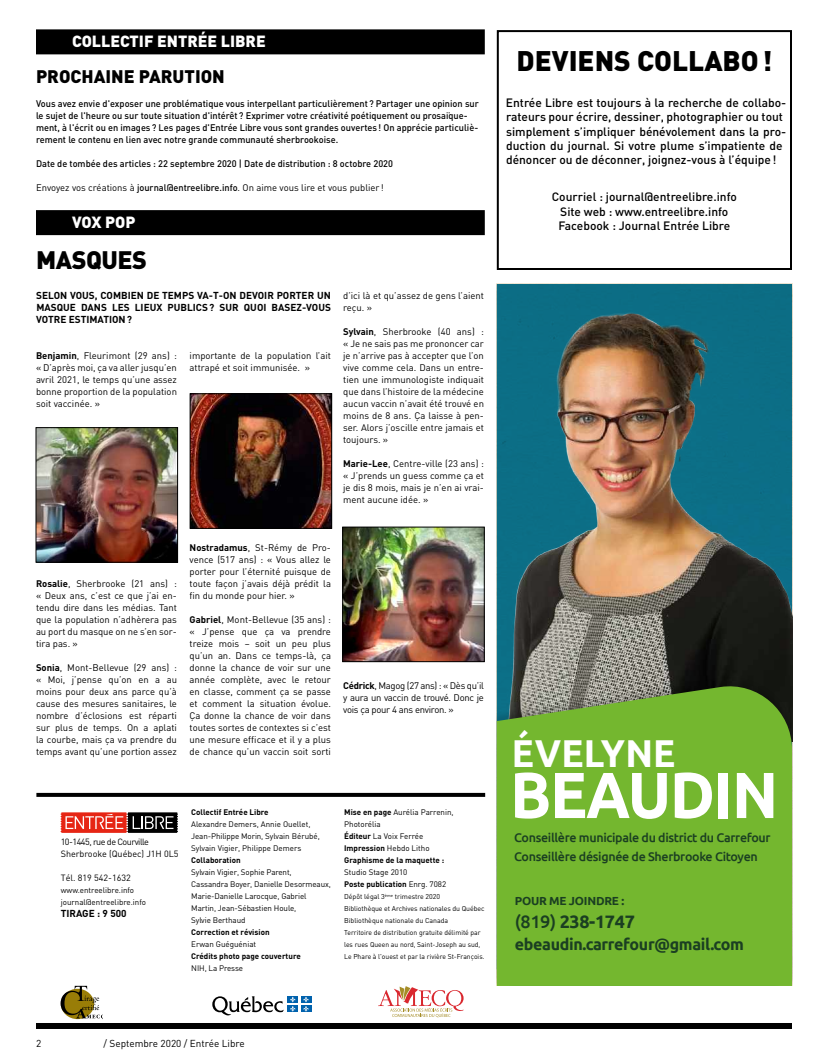
<style>
.page{position:relative;width:828px;height:1062px;background:#fff}
.page>*{position:absolute;margin:0;border:0;box-sizing:border-box;transform-origin:0 0}
.t1{font:700 65px "Ubuntu";letter-spacing:-.02em;color:#fff;scale:.94 1}
.t2{font:700 38.9px "Ubuntu";letter-spacing:.005em;color:#fff;scale:.94 1}
.t3{font:900 28px "DIN";color:#000}
.t4{font:900 25px "DIN";letter-spacing:-.02em;color:#000}
.t5{font:900 18px "DIN";color:#000}
.t6{font:700 18px "Ubuntu";letter-spacing:-.02em;color:#1b3f22}
.t7{font:700 16px "Ubuntu";letter-spacing:-.02em;color:#1b3f22}
.t8{font:900 16px "DIN";color:#fff}
.t9{font:500 12.5px/18.7px "Ubuntu";letter-spacing:-.025em;color:#1b3f22}
.t10{font:500 12px/14.4px "DIN";color:#000}
.t11{font:700 11.7px "Ubuntu";letter-spacing:-.02em;color:#1b3f22}
.t12{font:700 10px/12px "DIN";color:#000;text-align:justify}
.t13{font:10px "DIN";color:#000}
.t14{font:9.5px/12px "DIN";color:#000;text-align:justify}
.t15{font:500 9.5px/12px "DIN";color:#000}
.t16{font:9px/12px "DIN";letter-spacing:-.02em;color:#000}
.t17{font:9px "DIN";color:#000}
.t18{font:8px/12px "DIN";letter-spacing:-.01em;color:#000}
.t19{font:700 8px/12px "DIN";color:#000}
.t20{font:7px/12px "DIN";color:#000}
.s1{font-weight:500}
.s2{font-weight:700}
.s3{font-weight:400}
</style>
<div class="page">
<div style="left:497px;top:30px;width:295px;height:240px;border:2px solid #000"></div>
<div style="left:36px;top:1023px;width:756px;height:6px;background:#000"></div>
<svg style="left:61px;top:812px;width:117px;height:21px;background:#9d463f"></svg>
<svg style="left:378px;top:986px;width:86px;height:31px"></svg>
<svg style="left:61px;top:986px;width:42px;height:33px"></svg>
<svg style="left:36px;top:793px;width:449px;height:4px;background:#060606"></svg>
<div style="left:36px;top:29px;width:449px;height:25px;background:#000"></div>
<svg style="left:212px;top:996px;width:72px;height:20px"></svg>
<div style="left:288px;top:996px;width:10px;height:7px;background:#0062ad"></div>
<div style="left:301px;top:996px;width:10px;height:7px;background:#0062ad"></div>
<div style="left:288px;top:1006px;width:10px;height:6px;background:#0062ad"></div>
<svg style="left:290px;top:997px;width:6px;height:15px"></svg>
<div style="left:301px;top:1006px;width:10px;height:6px;background:#0062ad"></div>
<svg style="left:303px;top:997px;width:6px;height:15px"></svg>
<div style="left:36px;top:210px;width:449px;height:25px;background:#000"></div>
<img style="left:344px;top:529px;width:139px;height:131px">
<div style="left:342px;top:527px;width:143px;height:135px;border:1px solid #000"></div>
<img style="left:38px;top:429px;width:138px;height:132px">
<div style="left:36px;top:427px;width:142px;height:136px;border:1px solid #000"></div>
<img style="left:192px;top:395px;width:138px;height:132px">
<div style="left:190px;top:393px;width:142px;height:136px;border:1px solid #000"></div>
<img style="left:497px;top:284px;width:295px;height:392px">
<svg style="left:497px;top:681px;width:295px;height:305px;background:#72b132"></svg>
<h3 class="t8" style="left:72px;top:31px;width:195px">COLLECTIF ENTRÉE LIBRE</h3>
<h3 class="t5" style="left:36px;top:65px;width:190px">PROCHAINE PARUTION</h3>
<p class="t15" style="left:36px;top:98px;width:444px">Vous avez envie d'exposer une problématique vous interpellant particulièrement? Partager une opinion sur le sujet de l'heure ou sur toute situation d'intérêt? Exprimer votre créativité poétiquement ou prosaïque&shy;ment, à l'écrit ou en images? Les pages d'Entrée Libre vous sont grandes ouvertes ! On apprécie particuliè&shy;rement le contenu en lien avec notre grande communauté sherbrookoise.</p>
<p class="t15" style="left:36px;top:158px;width:359px">Date de tombée des articles : 22 septembre 2020 | Date de distribution : 8 octobre 2020</p>
<p class="t14" style="left:36px;top:182px;width:349px">Envoyez vos créations à <span class="s1">journal@entreelibre.info</span>. On aime vous lire et vous publier !</p>
<h3 class="t8" style="left:72px;top:212px;width:65px">VOX POP</h3>
<h3 class="t4" style="left:36px;top:244px;width:112px">MASQUES</h3>
<p class="t12" style="left:36px;top:289px;width:296px">SELON VOUS, COMBIEN DE TEMPS VA-T-ON DEVOIR PORTER UN MASQUE DANS LES LIEUX PUBLICS? SUR QUOI BASEZ-VOUS VOTRE ESTIMATION?</p>
<p class="t14" style="left:36px;top:350px;width:143px"><span class="s2">Benjamin</span>, Fleurimont (29 ans) : « D’après moi, ça va aller jusqu’en avril 2021, le temps qu’une assez bonne proportion de la population soit vaccinée. »</p>
<p class="t14" style="left:190px;top:350px;width:143px">importante de la population l’ait attrapé et soit immunisée. »</p>
<p class="t14" style="left:343px;top:290px;width:142px">d’ici là et qu’assez de gens l’aient reçu. »</p>
<p class="t14" style="left:343px;top:326px;width:142px"><span class="s2">Sylvain</span>, Sherbrooke (40 ans) : « Je ne sais pas me prononcer car je n’arrive pas à accepter que l’on vive comme cela. Dans un entre&shy;tien une immunologiste indiquait que dans l’histoire de la médecine aucun vaccin n’avait été trouvé en moins de 8 ans. Ça laisse à pen&shy;ser. Alors j’oscille entre jamais et toujours. »</p>
<p class="t14" style="left:343px;top:458px;width:142px"><span class="s2">Marie-Lee</span>, Centre-ville (23 ans) : « J’prends un guess comme ça et je dis 8 mois, mais je n’en ai vrai&shy;ment aucune idée. »</p>
<p class="t14" style="left:36px;top:578px;width:143px"><span class="s2">Rosalie</span>, Sherbrooke (21 ans) : « Deux ans, c’est ce que j’ai en&shy;tendu dire dans les médias. Tant que la population n’adhèrera pas au port du masque on ne s’en sor&shy;tira pas. »</p>
<p class="t14" style="left:36px;top:662px;width:143px"><span class="s2">Sonia</span>, Mont-Bellevue (29 ans) : « Moi, j’pense qu’on en a au moins pour deux ans parce qu’à cause des mesures sanitaires, le nombre d’éclosions est réparti sur plus de temps. On a aplati la courbe, mais ça va prendre du temps avant qu’une portion assez</p>
<p class="t14" style="left:190px;top:542px;width:143px"><span class="s2">Nostradamus</span>, St-Rémy de Pro&shy;vence (517 ans) : « Vous allez le porter pour l’éternité puisque de toute façon j’avais déjà prédit la fin du monde pour hier. »</p>
<p class="t14" style="left:190px;top:614px;width:143px"><span class="s2">Gabriel</span>, Mont-Bellevue (35 ans) : « J’pense que ça va prendre treize mois – soit un peu plus qu’un an. Dans ce temps-là, ça donne la chance de voir sur une année complète, avec le retour en classe, comment ça se passe et comment la situation évolue.<br>Ça donne la chance de voir dans toutes sortes de contextes si c’est une mesure efficace et il y a plus de chance qu’un vaccin soit sorti</p>
<p class="t14" style="left:343px;top:680px;width:142px"><span class="s2">Cédrick</span>, Magog (27 ans) : « Dès qu’il y aura un vaccin de trouvé. Donc je vois ça pour 4 ans environ. »</p>
<p class="t16" style="left:61px;top:836px;width:119px">10-1445, rue de Courville<br>Sherbrooke (Québec) J1H 0L5</p>
<p class="t17" style="left:61px;top:873px;width:72px">Tél. 819 542-1632</p>
<p class="t18" style="left:61px;top:884px;width:87px">www.entreelibre.info journal@entreelibre.info</p>
<p class="t12" style="left:61px;top:907px;width:67px">TIRAGE : 9 500</p>
<p class="t19" style="left:191px;top:806px;width:79px">Collectif Entrée Libre</p>
<p class="t18" style="left:191px;top:818px;width:130px">Alexandre Demers, Annie Ouellet,<br>Jean-Philippe Morin, Sylvain Bérubé,<br>Sylvain Vigier, Philippe Demers</p>
<p class="t19" style="left:191px;top:854px;width:51px">Collaboration</p>
<p class="t18" style="left:191px;top:866px;width:141px">Sylvain Vigier, Sophie Parent,<br>Cassandra Boyer, Danielle Desormeaux,<br>Marie-Danielle Larocque, Gabriel<br>Martin, Jean-Sébastien Houle,<br>Sylvie Berthaud</p>
<p class="t19" style="left:191px;top:926px;width:80px">Correction et révision</p>
<p class="t18" style="left:191px;top:938px;width:67px">Erwan Guéguéniat</p>
<p class="t19" style="left:191px;top:950px;width:111px">Crédits photo page couverture</p>
<p class="t18" style="left:191px;top:962px;width:53px">NIH, La Presse</p>
<p class="t19" style="left:344px;top:806px;width:111px">Mise en page <span class="s3">Aurélia Parrenin,<br>Photorélia<br></span>Éditeur <span class="s3">La Voix Ferrée<br></span>Impression <span class="s3">Hebdo Litho<br></span>Graphisme de la maquette :</p>
<p class="t18" style="left:344px;top:866px;width:104px">Studio Stage 2010<br><span class="s2">Poste publication</span> Enrg. 7082</p>
<p class="t20" style="left:344px;top:891px;width:142px">Dépôt légal 3<sup>ème</sup> trimestre 2020<br>Bibliothèque et Archives nationales du Québec Bibliothèque nationale du Canada<br>Territoire de distribution gratuite délimité par les rues Queen au nord, Saint-Joseph au sud, Le Phare à l'ouest et par la rivière St-François.</p>
<h3 class="t3" style="left:517px;top:42px;width:257px">DEVIENS COLLABO!</h3>
<p class="t10" style="left:506px;top:95px;width:282px">Entrée Libre est toujours à la recherche de collabo&shy;rateurs pour écrire, dessiner, photographier ou tout simplement s’impliquer bénévolement dans la pro&shy;duction du journal. Si votre plume s’impatiente de dénoncer ou de déconner, joignez-vous à l’équipe!</p>
<p class="t10" style="left:552px;top:189px;width:187px;text-align:center">Courriel : journal@entreelibre.info<br>Site web : www.entreelibre.info<br>Facebook : Journal Entrée Libre</p>
<h2 class="t2" style="left:512px;top:729px;width:175px">ÉVELYNE</h2>
<h1 class="t1" style="left:510px;top:756px;width:287px">BEAUDIN</h1>
<h3 class="t9" style="left:514px;top:828px;width:258px">Conseillère municipale du district du Carrefour<br>Conseillère désignée de Sherbrooke Citoyen</h3>
<p class="t11" style="left:515px;top:893px;width:111px">POUR ME JOINDRE :</p>
<h3 class="t6" style="left:515px;top:911px;width:122px"><span class="s1">(819)</span> 238-1747</h3>
<h3 class="t7" style="left:515px;top:934px;width:231px">ebeaudin.carrefour@gmail.com</h3>
<p class="t13" style="left:36px;top:1037px;width:7px">2</p>
<p class="t13" style="left:103px;top:1037px;width:143px">/ Septembre 2020 / Entrée Libre</p>
</div>
